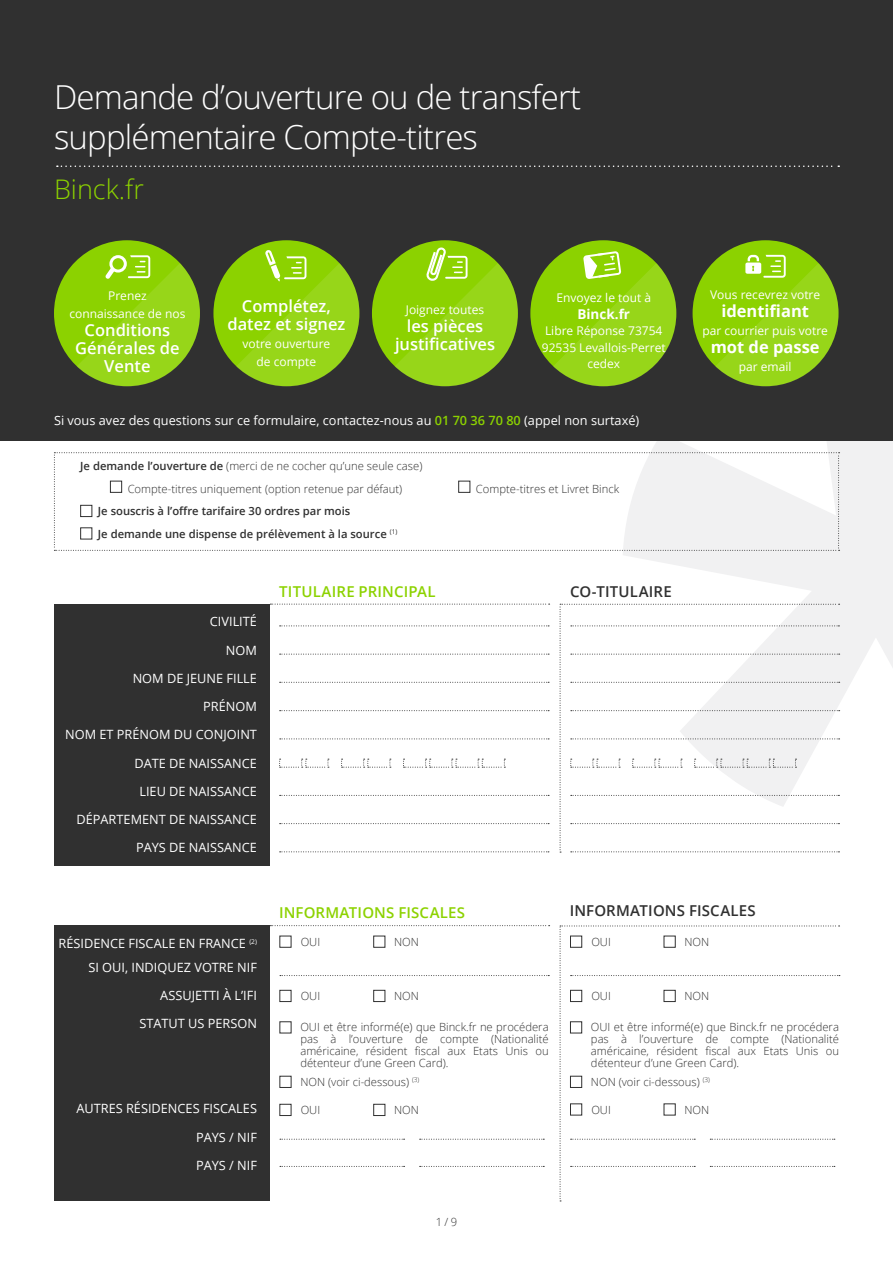
<style>
.page{position:relative;width:893px;height:1263px;background:#fff}
.page>*{position:absolute;margin:0;border:0;box-sizing:border-box;transform-origin:0 0}
.t1{font:300 33px/39.6px "Open Sans";letter-spacing:-.025em;color:#fff}
.t2{font:300 27px "Open Sans";color:#8cd200}
.t3{font:600 16.5px/18px "Open Sans";color:#fff;text-align:center}
.t4{font:700 16.5px "Open Sans";color:#fff}
.t5{font:600 15px "Open Sans";letter-spacing:.01em;color:#8cd200}
.t6{font:600 15px "Open Sans";letter-spacing:.015em;color:#303030}
.t7{font:700 13.5px "Open Sans";color:#fff}
.t8{font:12.75px/24px "Open Sans";color:#fff;text-align:right}
.t9{font:12px/18px "Open Sans";color:#fff;text-align:center}
.t10{font:300 11.25px/12px "Open Sans";color:#303030;text-align:justify}
.t11{font:600 11.25px/22.5px "Open Sans";color:#303030}
.s1{font-weight:600;color:#8cd200}
.s2{font-weight:600}
</style>
<div class="page">
<svg style="left:623px;top:440px;width:270px;height:271px;fill:#f1f1f2"></svg>
<div style="left:0;top:0;width:893px;height:440px;background:#303030"></div>
<svg style="left:57px;top:165px;width:782px;height:2px"></svg>
<svg style="left:54px;top:452px;width:786px;height:99px"></svg>
<div style="left:54px;top:604px;width:216px;height:261px;background:#303030"></div>
<svg style="left:270px;top:604px;width:280px;height:1px"></svg>
<svg style="left:280px;top:625px;width:269px;height:1px"></svg>
<svg style="left:280px;top:654px;width:269px;height:1px"></svg>
<svg style="left:280px;top:682px;width:269px;height:1px"></svg>
<svg style="left:280px;top:710px;width:269px;height:1px"></svg>
<svg style="left:280px;top:738px;width:269px;height:1px"></svg>
<svg style="left:280px;top:795px;width:269px;height:1px"></svg>
<svg style="left:280px;top:823px;width:269px;height:1px"></svg>
<svg style="left:280px;top:851px;width:269px;height:1px"></svg>
<svg style="left:279px;top:759px;width:50px;height:9px"></svg>
<svg style="left:341px;top:759px;width:50px;height:9px"></svg>
<svg style="left:403px;top:759px;width:102px;height:9px"></svg>
<svg style="left:560px;top:604px;width:280px;height:249px"></svg>
<div style="left:54px;top:240px;width:146px;height:146px;background:#8cd200;border-radius:50%"></div>
<svg style="left:77px;top:255px;width:123px;height:132px"></svg>
<div style="left:372px;top:240px;width:146px;height:146px;background:#8cd200;border-radius:50%"></div>
<div style="left:530px;top:240px;width:146px;height:146px;background:#8cd200;border-radius:50%"></div>
<div style="left:693px;top:240px;width:145px;height:146px;background:#8cd200;border-radius:50%"></div>
<div style="left:213px;top:240px;width:146px;height:146px;background:#8cd200;border-radius:50%"></div>
<svg style="left:236px;top:250px;width:124px;height:137px"></svg>
<svg style="left:395px;top:247px;width:123px;height:140px"></svg>
<svg style="left:553px;top:251px;width:124px;height:136px"></svg>
<svg style="left:715px;top:255px;width:124px;height:132px"></svg>
<div style="left:54px;top:925px;width:216px;height:276px;background:#303030"></div>
<svg style="left:270px;top:925px;width:280px;height:1px"></svg>
<div style="left:279px;top:936px;width:12px;height:12px;background:#fff;border:1px solid #303030"></div>
<div style="left:373px;top:936px;width:12px;height:12px;background:#fff;border:1px solid #303030"></div>
<div style="left:279px;top:1104px;width:12px;height:12px;background:#fff;border:1px solid #303030"></div>
<div style="left:373px;top:1104px;width:12px;height:12px;background:#fff;border:1px solid #303030"></div>
<div style="left:279px;top:990px;width:12px;height:12px;background:#fff;border:1px solid #303030"></div>
<div style="left:279px;top:1021px;width:12px;height:12px;background:#fff;border:1px solid #303030"></div>
<div style="left:279px;top:1076px;width:12px;height:12px;background:#fff;border:1px solid #303030"></div>
<div style="left:373px;top:990px;width:12px;height:12px;background:#fff;border:1px solid #303030"></div>
<svg style="left:280px;top:975px;width:269px;height:1px"></svg>
<svg style="left:280px;top:1139px;width:125px;height:1px"></svg>
<svg style="left:280px;top:1166px;width:125px;height:1px"></svg>
<svg style="left:420px;top:1139px;width:124px;height:1px"></svg>
<svg style="left:420px;top:1166px;width:124px;height:1px"></svg>
<svg style="left:560px;top:925px;width:280px;height:276px"></svg>
<h1 class="t1" style="left:54px;top:76px;width:529px">Demande d’ouverture ou de transfert supplémentaire Compte-titres</h1>
<h2 class="t2" style="left:54px;top:170px;width:91px">Binck.fr</h2>
<p class="t9" style="left:69px;top:286px;width:118px">Prenez connaissance de nos</p>
<h3 class="t3" style="left:75px;top:321px;width:106px">Conditions<br>Générales de<br>Vente</h3>
<h3 class="t3" style="left:227px;top:296px;width:119px">Complétez, datez et signez</h3>
<p class="t9" style="left:243px;top:334px;width:89px">votre ouverture de compte</p>
<p class="t9" style="left:406px;top:300px;width:80px">Joignez toutes</p>
<h3 class="t3" style="left:395px;top:316px;width:101px">les pièces justificatives</h3>
<p class="t9" style="left:556px;top:288px;width:96px">Envoyez le tout à</p>
<p class="t7" style="left:577px;top:304px;width:54px">Binck.fr</p>
<p class="t9" style="left:542px;top:322px;width:125px;line-height:16.5px">Libre Réponse 73754<br>92535 Levallois-Perret cedex</p>
<p class="t8" style="left:54px;top:408px;width:587px">Si vous avez des questions sur ce formulaire, contactez-nous au <span class="s1">01 70 36 70 80</span> (appel non surtaxé)</p>
<p class="t10" style="left:128px;top:455px;width:296px;line-height:22.5px;text-indent:-47px"><span class="s2">Je demande l’ouverture de</span> (merci de ne cocher qu’une seule case)<br>Compte-titres uniquement (option retenue par défaut)</p>
<p class="t10" style="left:476px;top:482px;width:145px">Compte-titres et Livret Binck</p>
<p class="t11" style="left:98px;top:500px;width:301px">Je souscris à l’offre tarifaire 30 ordres par mois<br>Je demande une dispense de prélèvement à la source <sup>(1)</sup></p>
<p class="t8" style="left:210px;top:609px;width:49px">CIVILITÉ</p>
<p class="t8" style="left:226px;top:638px;width:33px">NOM</p>
<p class="t8" style="left:133px;top:666px;width:126px">NOM DE JEUNE FILLE</p>
<p class="t8" style="left:203px;top:694px;width:55px">PRÉNOM</p>
<p class="t8" style="left:65px;top:722px;width:193px">NOM ET PRÉNOM DU CONJOINT</p>
<p class="t8" style="left:134px;top:751px;width:124px">DATE DE NAISSANCE</p>
<p class="t8" style="left:139px;top:779px;width:119px">LIEU DE NAISSANCE</p>
<p class="t8" style="left:77px;top:807px;width:182px">DÉPARTEMENT DE NAISSANCE</p>
<p class="t8" style="left:136px;top:835px;width:122px">PAYS DE NAISSANCE</p>
<h3 class="t5" style="left:279px;top:581px;width:158px">TITULAIRE PRINCIPAL</h3>
<h3 class="t6" style="left:570px;top:581px;width:103px">CO-TITULAIRE</h3>
<p class="t9" style="left:710px;top:286px;width:112px">Vous recevrez votre</p>
<h3 class="t4" style="left:721px;top:300px;width:89px">identifiant</h3>
<p class="t9" style="left:702px;top:322px;width:127px">par courrier puis votre</p>
<h3 class="t4" style="left:711px;top:336px;width:110px">mot de passe</h3>
<p class="t9" style="left:739px;top:358px;width:54px">par email</p>
<p class="t8" style="left:59px;top:931px;width:200px">RÉSIDENCE FISCALE EN FRANCE <sup>(2)<br></sup>SI OUI, INDIQUEZ VOTRE NIF</p>
<p class="t8" style="left:160px;top:983px;width:98px">ASSUJETTI À L’IFI</p>
<p class="t8" style="left:139px;top:1011px;width:119px">STATUT US PERSON</p>
<p class="t8" style="left:76px;top:1096px;width:182px">AUTRES RÉSIDENCES FISCALES</p>
<p class="t8" style="left:196px;top:1124px;width:62px">PAYS / NIF</p>
<p class="t8" style="left:196px;top:1153px;width:62px">PAYS / NIF</p>
<h3 class="t5" style="left:279px;top:902px;width:187px">INFORMATIONS FISCALES</h3>
<h3 class="t6" style="left:570px;top:900px;width:187px">INFORMATIONS FISCALES</h3>
<p class="t10" style="left:301px;top:935px;width:21px">OUI</p>
<p class="t10" style="left:394px;top:935px;width:26px">NON</p>
<p class="t10" style="left:591px;top:935px;width:21px">OUI</p>
<p class="t10" style="left:684px;top:935px;width:26px">NON</p>
<p class="t10" style="left:301px;top:990px;width:21px">OUI</p>
<p class="t10" style="left:591px;top:990px;width:21px">OUI</p>
<p class="t10" style="left:300px;top:1021px;width:250px">OUI et être informé(e) que Binck.fr ne procédera pas à l’ouverture de compte (Nationalité américaine, résident fiscal aux Etats Unis ou détenteur d’une Green Card).</p>
<p class="t10" style="left:591px;top:1021px;width:250px">OUI et être informé(e) que Binck.fr ne procédera pas à l’ouverture de compte (Nationalité américaine, résident fiscal aux Etats Unis ou détenteur d’une Green Card).</p>
<p class="t10" style="left:394px;top:990px;width:26px">NON</p>
<p class="t10" style="left:684px;top:990px;width:26px">NON</p>
<p class="t10" style="left:300px;top:1076px;width:121px">NON (voir ci-dessous) <sup>(3)</sup></p>
<p class="t10" style="left:591px;top:1076px;width:121px">NON (voir ci-dessous) <sup>(3)</sup></p>
<p class="t10" style="left:301px;top:1104px;width:21px">OUI</p>
<p class="t10" style="left:394px;top:1104px;width:26px">NON</p>
<p class="t10" style="left:436px;top:1216px;width:23px">1 / 9</p>
<p class="t10" style="left:591px;top:1103px;width:21px">OUI</p>
<p class="t10" style="left:684px;top:1103px;width:26px">NON</p>
</div>
